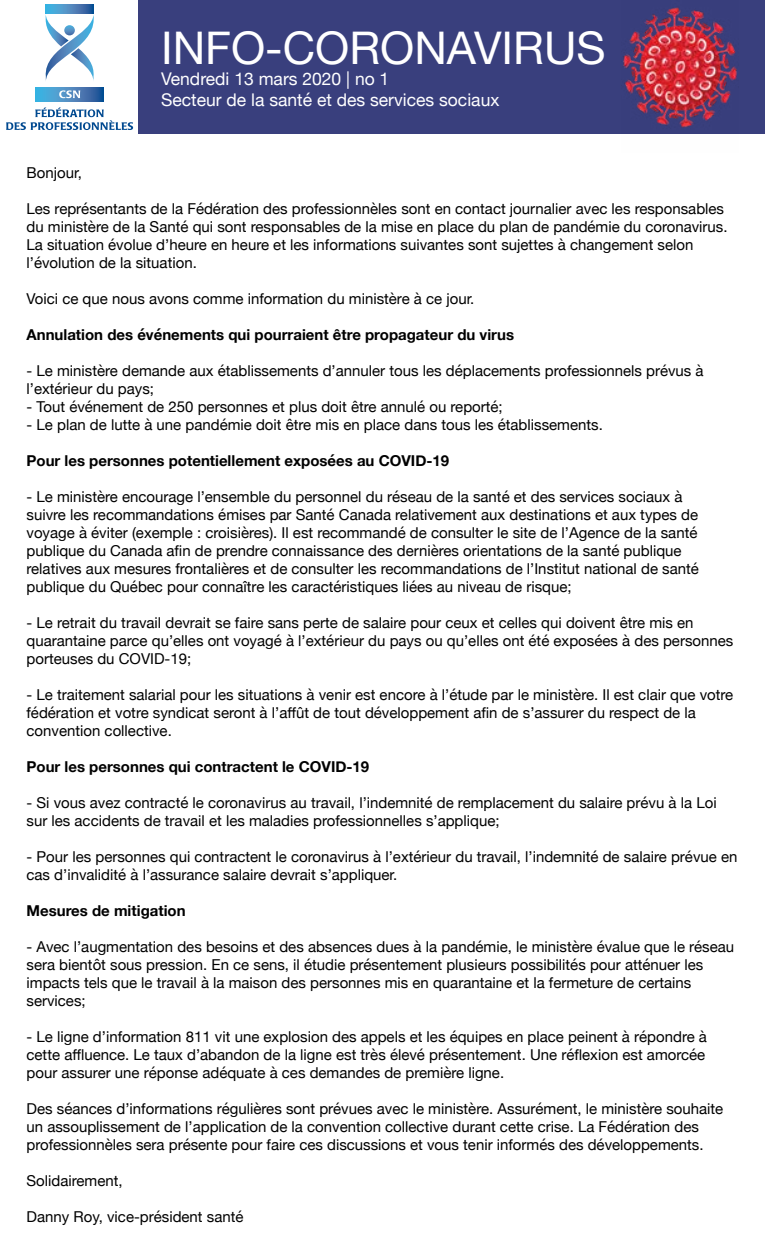
<style>
.page{position:relative;width:765px;height:1260px;background:#fff}
.page>*{position:absolute;margin:0;border:0;box-sizing:border-box;transform-origin:0 0}
.t1{font:45px "Helvetica Neue";color:#fff}
.t2{font:17.5px/21px "Helvetica Neue";color:#fff}
.t3{font:15px/18px "Helvetica Neue";color:#000}
.t4{font:700 15px "Helvetica Neue";color:#000}
</style>
<div class="page">
<div style="left:139px;top:0;width:626px;height:133px;background:#393f7d"></div>
<svg style="left:45px;top:13px;width:49px;height:68px"></svg>
<svg style="left:46px;top:4px;width:48px;height:9px"></svg>
<svg style="left:35px;top:88px;width:69px;height:13px"></svg>
<svg style="left:6px;top:107px;width:127px;height:23px"></svg>
<svg style="left:59px;top:90px;width:21px;height:8px"></svg>
<img style="left:622px;top:7px;width:116px;height:127px">
<h1 class="t1" style="left:161px;top:16px;width:446px">INFO-CORONAVIRUS</h1>
<p class="t2" style="left:161px;top:69px;width:340px">Vendredi 13 mars 2020 | no 1<br>Secteur de la santé et des services sociaux</p>
<p class="t3" style="left:27px;top:165px;width:57px">Bonjour,</p>
<p class="t3" style="left:27px;top:201px;width:703px">Les représentants de la Fédération des professionnèles sont en contact journalier avec les responsables du ministère de la Santé qui sont responsables de la mise en place du plan de pandémie du coronavirus.<br>La situation évolue d’heure en heure et les informations suivantes sont sujettes à changement selon l’évolution de la situation.</p>
<p class="t3" style="left:27px;top:291px;width:449px">Voici ce que nous avons comme information du ministère à ce jour.</p>
<p class="t4" style="left:27px;top:323px;width:489px">Annulation des événements qui pourraient être propagateur du virus</p>
<p class="t3" style="left:27px;top:363px;width:679px">- Le ministère demande aux établissements d’annuler tous les déplacements professionnels prévus à l’extérieur du pays;</p>
<p class="t3" style="left:27px;top:399px;width:478px">- Tout événement de 250 personnes et plus doit être annulé ou reporté;</p>
<p class="t3" style="left:27px;top:417px;width:578px">- Le plan de lutte à une pandémie doit être mis en place dans tous les établissements.</p>
<p class="t4" style="left:27px;top:449px;width:424px">Pour les personnes potentiellement exposées au COVID-19</p>
<p class="t3" style="left:27px;top:489px;width:674px">- Le ministère encourage l’ensemble du personnel du réseau de la santé et des services sociaux à suivre les recommandations émises par Santé Canada relativement aux destinations et aux types de voyage à éviter (exemple : croisières). Il est recommandé de consulter le site de l’Agence de la santé publique du Canada afin de prendre connaissance des dernières orientations de la santé publique relatives aux mesures frontalières et de consulter les recommandations de l’Institut national de santé publique du Québec pour connaître les caractéristiques liées au niveau de risque;</p>
<p class="t3" style="left:27px;top:615px;width:708px">- Le retrait du travail devrait se faire sans perte de salaire pour ceux et celles qui doivent être mis en quarantaine parce qu’elles ont voyagé à l’extérieur du pays ou qu’elles ont été exposées à des personnes porteuses du COVID-19;</p>
<p class="t3" style="left:27px;top:687px;width:708px">- Le traitement salarial pour les situations à venir est encore à l’étude par le ministère. Il est clair que votre fédération et votre syndicat seront à l’affût de tout développement afin de s’assurer du respect de la convention collective.</p>
<p class="t4" style="left:27px;top:755px;width:344px">Pour les personnes qui contractent le COVID-19</p>
<p class="t3" style="left:27px;top:795px;width:692px">- Si vous avez contracté le coronavirus au travail, l’indemnité de remplacement du salaire prévu à la Loi sur les accidents de travail et les maladies professionnelles s’applique;</p>
<p class="t3" style="left:27px;top:849px;width:712px">- Pour les personnes qui contractent le coronavirus à l’extérieur du travail, l’indemnité de salaire prévue en cas d’invalidité à l’assurance salaire devrait s’appliquer.</p>
<p class="t4" style="left:27px;top:899px;width:161px">Mesures de mitigation</p>
<p class="t3" style="left:27px;top:939px;width:709px">- Avec l’augmentation des besoins et des absences dues à la pandémie, le ministère évalue que le réseau sera bientôt sous pression. En ce sens, il étudie présentement plusieurs possibilités pour atténuer les impacts tels que le travail à la maison des personnes mis en quarantaine et la fermeture de certains services;</p>
<p class="t3" style="left:27px;top:1029px;width:682px;text-align:justify">- Le ligne d’information 811 vit une explosion des appels et les équipes en place peinent à répondre à cette affluence. Le taux d’abandon de la ligne est très élevé présentement. Une réflexion est amorcée pour assurer une réponse adéquate à ces demandes de première ligne.</p>
<p class="t3" style="left:27px;top:1101px;width:698px">Des séances d’informations régulières sont prévues avec le ministère. Assurément, le ministère souhaite un assouplissement de l’application de la convention collective durant cette crise. La Fédération des professionnèles sera présente pour faire ces discussions et vous tenir informés des développements.</p>
<p class="t3" style="left:27px;top:1173px;width:98px">Solidairement,</p>
<p class="t3" style="left:27px;top:1209px;width:218px">Danny Roy, vice-président santé</p>
</div>
